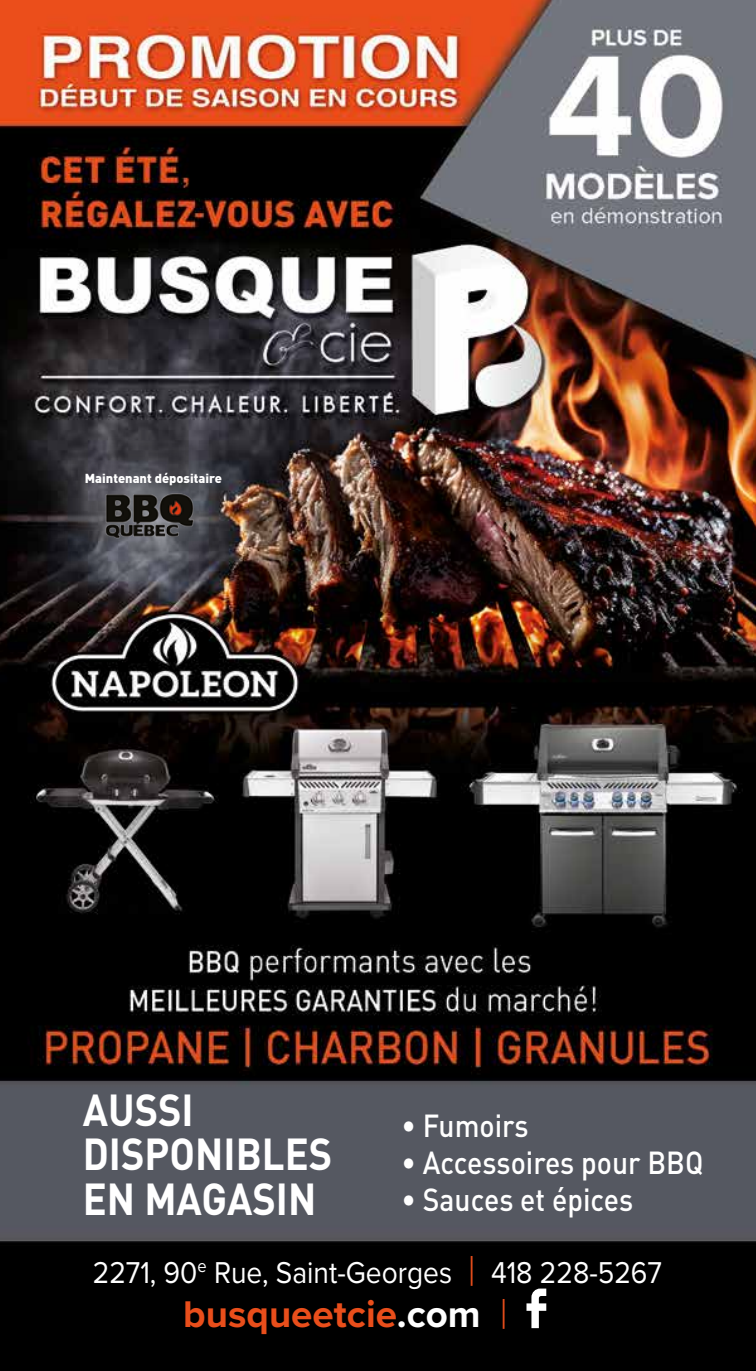
<style>
.page{position:relative;width:756px;height:1371px;background:#fff}
.page>*{position:absolute;margin:0;border:0;box-sizing:border-box;transform-origin:0 0}
.t1{font:700 44.27px/44.3px "DIN Pro";color:#fff;scale:.9 1}
.t2{font:700 38.5px "Proxima Nova";color:#e94e1b}
.t3{font:500 31.5px "DIN Pro";color:#fff;scale:.9 1}
.t4{font:31.32px "Proxima Nova";color:#fff;scale:.9 1}
.t5{font:900 12.95px "DIN Pro";color:#fff}
.s1{font-size:42.18px;color:#e94e1b}
.s2{color:#fff}
.s3{font-weight:400;font-size:42.18px}
</style>
<div class="page">
<img style="left:0;top:0;width:756px;height:1370px">
<img style="left:17px;top:404px;width:265px;height:222px">
<img style="left:100px;top:484px;width:99px;height:62px">
<svg style="left:527px;top:1288px;width:19px;height:39px"></svg>
<p class="t5" style="left:85px;top:467px;width:139px">Maintenant dépositaire</p>
<h1 class="t1" style="left:83px;top:1082px;width:279px">AUSSI<br>DISPONIBLES<br>EN MAGASIN</h1>
<p class="t3" style="left:402px;top:1100px;width:143px">• Fumoirs</p>
<p class="t3" style="left:402px;top:1137px;width:337px">• Accessoires pour BBQ</p>
<p class="t3" style="left:402px;top:1173px;width:259px">• Sauces et épices</p>
<p class="t4" style="left:93px;top:1248px;width:634px">2271, 90<sup>e</sup> Rue, Saint-Georges <span class="s1">|</span> 418 228-5267</p>
<p class="t2" style="left:183px;top:1284px;width:325px">busqueetcie<span class="s2">.com</span> <span class="s3">|</span></p>
</div>
